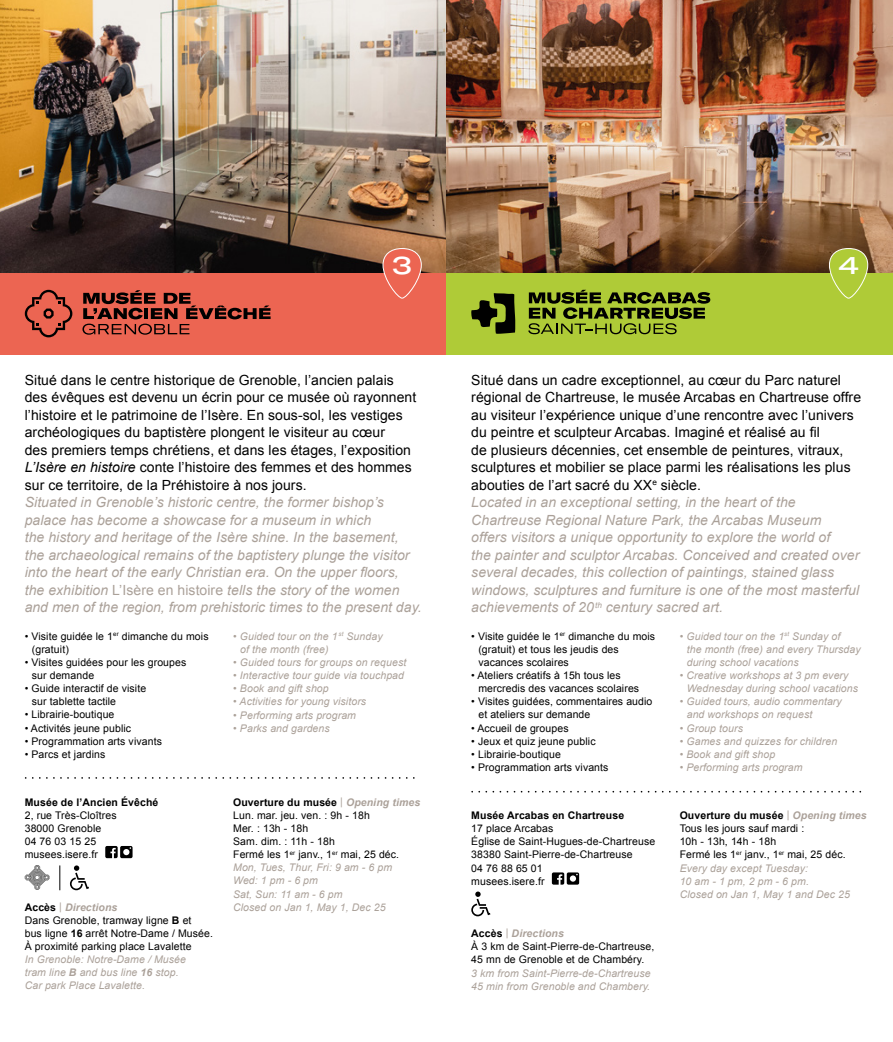
<style>
.page{position:relative;width:893px;height:1042px;background:#fff}
.page>*{position:absolute;margin:0;border:0;box-sizing:border-box;transform-origin:0 0}
.t1{font:500 expanded 23.8px "GT America";color:#fff}
.t2{font:14px/17.5px "Arial";letter-spacing:.005em;color:#000}
.t3{font:italic 14px/17.5px "Arial";letter-spacing:.005em;color:#aba199}
.t4{font:10.5px/13.1px "Arial";letter-spacing:.01em;color:#000}
.t5{font:italic 10.5px/13.1px "Arial";letter-spacing:.01em;color:#aba199}
.t6{font:700 10.5px "Arial";letter-spacing:.01em;color:#000}
.s1{font-style:italic}
.s2{font-style:normal}
.s3{font-weight:700}
.s4{color:#aba199}
.s5{font-weight:700;font-style:italic;color:#aba199}
.s6{font-style:italic;color:#aba199}
.s7{font-weight:700;font-style:normal;color:#000}
.s8{font-style:normal;color:#000}
</style>
<div class="page">
<div style="left:0;top:273px;width:446px;height:82px;background:#ec6552"></div>
<div style="left:446px;top:273px;width:447px;height:82px;background:#afcb37"></div>
<img style="left:0;top:0;width:893px;height:273px">
<svg style="left:82px;top:290px;width:189px;height:45px"></svg>
<svg style="left:25px;top:290px;width:47px;height:47px"></svg>
<svg style="left:528px;top:290px;width:182px;height:44px"></svg>
<svg style="left:471px;top:293px;width:44px;height:41px"></svg>
<svg style="left:105px;top:846px;width:28px;height:12px"></svg>
<svg style="left:25px;top:865px;width:25px;height:25px"></svg>
<svg style="left:70px;top:865px;width:19px;height:25px"></svg>
<svg style="left:60px;top:865px;width:1px;height:25px"></svg>
<svg style="left:26px;top:777px;width:389px;height:2px"></svg>
<svg style="left:472px;top:791px;width:390px;height:1px"></svg>
<svg style="left:382px;top:248px;width:40px;height:51px"></svg>
<svg style="left:829px;top:248px;width:40px;height:51px"></svg>
<svg style="left:471px;top:891px;width:19px;height:25px"></svg>
<svg style="left:552px;top:872px;width:27px;height:12px"></svg>
<h1 class="t1" style="left:392px;top:251px;width:21px">3</h1>
<h1 class="t1" style="left:839px;top:251px;width:21px">4</h1>
<p class="t2" style="left:25px;top:371px;width:393px">Situé dans le centre historique de Grenoble, l’ancien palais des évêques est devenu un écrin pour ce musée où rayonnent l’histoire et le patrimoine de l’Isère. En sous-sol, les vestiges archéologiques du baptistère plongent le visiteur au cœur<br>des premiers temps chrétiens, et dans les étages, l’exposition <span class="s1">L’Isère en histoire</span> conte l’histoire des femmes et des hommes sur ce territoire, de la Préhistoire à nos jours.</p>
<p class="t3" style="left:25px;top:494px;width:398px">Situated in Grenoble’s historic centre, the former bishop’s palace has become a showcase for a museum in which<br>the history and heritage of the Isère shine. In the basement, the archaeological remains of the baptistery plunge the visitor into the heart of the early Christian era. On the upper floors, the exhibition <span class="s2">L’Isère en histoire</span> tells the story of the women and men of the region, from prehistoric times to the present day.</p>
<p class="t4" style="left:32px;top:629px;width:178px;text-indent:-7px">• Visite guidée le 1<sup>er</sup> dimanche du mois (gratuit)</p>
<p class="t4" style="left:32px;top:656px;width:156px;text-indent:-7px">• Visites guidées pour les groupes sur demande</p>
<p class="t4" style="left:32px;top:682px;width:116px;text-indent:-7px">• Guide interactif de visite sur tablette tactile</p>
<p class="t4" style="left:25px;top:708px;width:91px">• Librairie-boutique</p>
<p class="t4" style="left:25px;top:721px;width:108px">• Activités jeune public</p>
<p class="t4" style="left:25px;top:734px;width:139px">• Programmation arts vivants</p>
<p class="t4" style="left:25px;top:748px;width:82px">• Parcs et jardins</p>
<p class="t6" style="left:25px;top:795px;width:135px">Musée de l’Ancien Évêché</p>
<p class="t4" style="left:25px;top:808px;width:93px">2, rue Très-Cloîtres<br>38000 Grenoble<br>04 76 03 15 25 musees.isere.fr</p>
<p class="t5" style="left:240px;top:629px;width:144px;text-indent:-7px">• Guided tour on the 1<sup>st</sup> Sunday of the month (free)</p>
<p class="t5" style="left:233px;top:656px;width:175px">• Guided tours for groups on request</p>
<p class="t5" style="left:233px;top:669px;width:172px">• Interactive tour guide via touchpad</p>
<p class="t5" style="left:233px;top:682px;width:97px">• Book and gift shop</p>
<p class="t5" style="left:233px;top:695px;width:135px">• Activities for young visitors</p>
<p class="t5" style="left:233px;top:708px;width:124px">• Performing arts program</p>
<p class="t5" style="left:233px;top:721px;width:98px">• Parks and gardens</p>
<p class="t4" style="left:233px;top:795px;width:189px"><span class="s3">Ouverture du musée</span> <span class="s4">|</span> <span class="s5">Opening times<br></span>Lun. mar. jeu. ven. : 9h - 18h<br>Mer. : 13h - 18h<br>Sam. dim. : 11h - 18h<br>Fermé les 1<sup>er</sup> janv., 1<sup>er</sup> mai, 25 déc.<br><span class="s6">Mon, Tues, Thur, Fri: 9 am - 6 pm<br>Wed: 1 pm - 6 pm<br>Sat, Sun: 11 am - 6 pm<br>Closed on Jan 1, May 1, Dec 25</span></p>
<p class="t4" style="left:25px;top:900px;width:190px"><span class="s3">Accès</span> <span class="s4">|</span> <span class="s5">Directions<br></span>Dans Grenoble, tramway ligne <span class="s3">B</span> et<br>bus ligne <span class="s3">16</span> arrêt Notre-Dame / Musée.<br>À proximité parking place Lavalette</p>
<p class="t5" style="left:25px;top:953px;width:163px">In Grenoble: Notre-Dame / Musée tram line <span class="s3">B</span> and bus line <span class="s3">16</span> stop.<br>Car park Place Lavalette.</p>
<p class="t2" style="left:471px;top:371px;width:391px">Situé dans un cadre exceptionnel, au cœur du Parc naturel régional de Chartreuse, le musée Arcabas en Chartreuse offre au visiteur l’expérience unique d’une rencontre avec l’univers du peintre et sculpteur Arcabas. Imaginé et réalisé au fil<br>de plusieurs décennies, cet ensemble de peintures, vitraux, sculptures et mobilier se place parmi les réalisations les plus abouties de l’art sacré du XX<sup>e</sup> siècle.<br><span class="s6">Located in an exceptional setting, in the heart of the Chartreuse Regional Nature Park, the Arcabas Museum<br>offers visitors a unique opportunity to explore the world of<br>the painter and sculptor Arcabas. Conceived and created over several decades, this collection of paintings, stained glass windows, sculptures and furniture is one of the most masterful achievements of 20</span><sup>th</sup> <span class="s6">century sacred art.</span></p>
<p class="t4" style="left:478px;top:629px;width:178px;text-indent:-7px">• Visite guidée le 1<sup>er</sup> dimanche du mois (gratuit) et tous les jeudis des vacances scolaires</p>
<p class="t4" style="left:478px;top:669px;width:162px;text-indent:-7px">• Ateliers créatifs à 15h tous les mercredis des vacances scolaires</p>
<p class="t4" style="left:478px;top:695px;width:176px;text-indent:-7px">• Visites guidées, commentaires audio et ateliers sur demande</p>
<p class="t4" style="left:471px;top:721px;width:99px">• Accueil de groupes</p>
<p class="t4" style="left:471px;top:734px;width:126px">• Jeux et quiz jeune public</p>
<p class="t4" style="left:471px;top:748px;width:91px">• Librairie-boutique</p>
<p class="t4" style="left:471px;top:761px;width:139px">• Programmation arts vivants</p>
<p class="t5" style="left:680px;top:809px;width:189px"><span class="s7">Ouverture du musée</span> <span class="s2">|</span> <span class="s3">Opening times<br></span><span class="s8">Tous les jours sauf mardi :<br>10h - 13h, 14h - 18h<br>Fermé les 1</span><sup>er</sup> <span class="s8">janv., 1</span><sup>er</sup> <span class="s8">mai, 25 déc.<br></span>Every day except Tuesday:<br>10 am - 1 pm, 2 pm - 6 pm.<br>Closed on Jan 1, May 1 and Dec 25</p>
<p class="t5" style="left:687px;top:629px;width:175px;text-indent:-7px">• Guided tour on the 1<sup>st</sup> Sunday of<br>the month (free) and every Thursday during school vacations</p>
<p class="t5" style="left:687px;top:669px;width:173px;text-indent:-7px">• Creative workshops at 3 pm every<br>Wednesday during school vacations</p>
<p class="t5" style="left:687px;top:695px;width:157px;text-indent:-7px">• Guided tours, audio commentary and workshops on request</p>
<p class="t5" style="left:680px;top:721px;width:65px">• Group tours</p>
<p class="t5" style="left:680px;top:734px;width:159px">• Games and quizzes for children</p>
<p class="t5" style="left:680px;top:748px;width:97px">• Book and gift shop</p>
<p class="t5" style="left:680px;top:761px;width:124px">• Performing arts program</p>
<p class="t6" style="left:471px;top:808px;width:154px">Musée Arcabas en Chartreuse</p>
<p class="t4" style="left:471px;top:822px;width:185px">17 place Arcabas<br>Église de Saint-Hugues-de-Chartreuse<br>38380 Saint-Pierre-de-Chartreuse<br>04 76 88 65 01<br>musees.isere.fr</p>
<p class="t4" style="left:471px;top:927px;width:184px"><span class="s3">Accès</span> <span class="s4">|</span> <span class="s5">Directions<br></span>À 3 km de Saint-Pierre-de-Chartreuse,<br>45 mn de Grenoble et de Chambéry.</p>
<p class="t5" style="left:471px;top:966px;width:181px">3 km from Saint-Pierre-de-Chartreuse<br>45 min from Grenoble and Chambery.</p>
</div>
